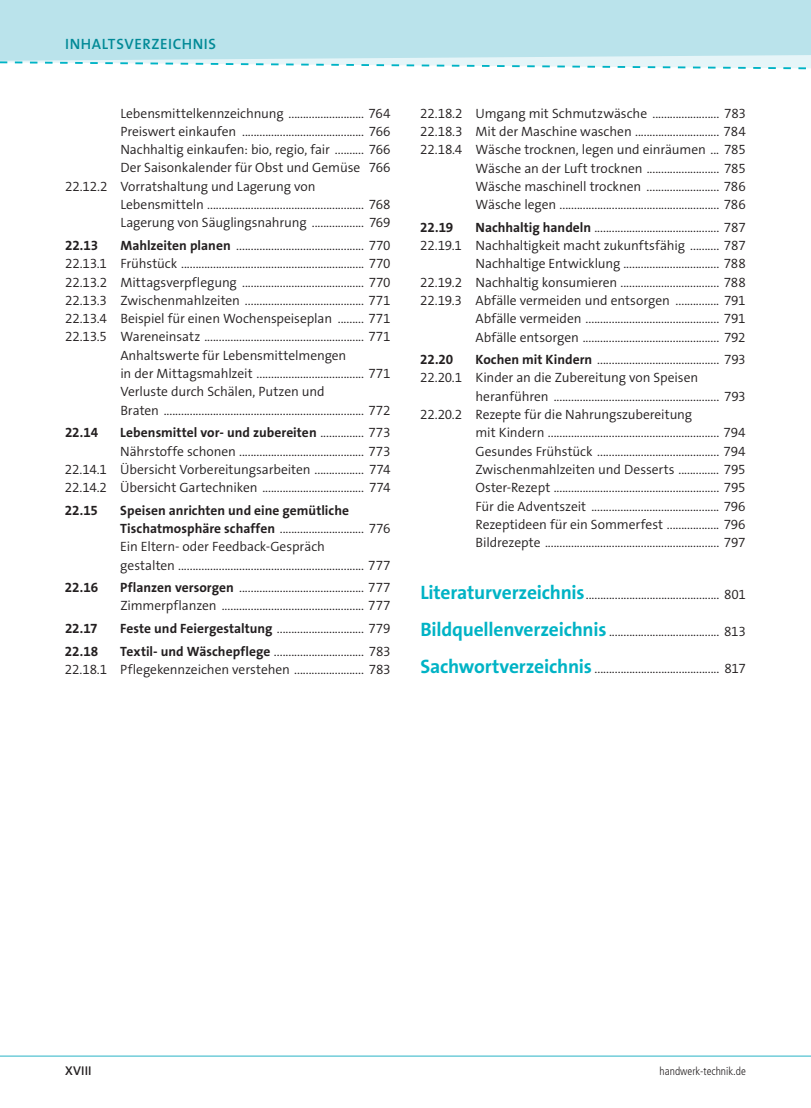
<style>
.page{position:relative;width:811px;height:1108px;background:#fff}
.page>*{position:absolute;margin:0;border:0;box-sizing:border-box;transform-origin:0 0}
.t1{font:600 15px "The Sans Os F";letter-spacing:.04em;color:#008996}
.t2{font:300 13.5px/18.3px "The Sans Os F";letter-spacing:-.005em;color:#231f20;text-align:right}
.t3{font:700 13.5px "The Sans Os F";letter-spacing:-.01em;color:#231f20}
.t4{font:600 12.75px "The Sans Os F";letter-spacing:.01em;color:#231f20}
.t5{font:300 condensed 11.25px "Frutiger LT Std";color:#231f20}
.s1{font-weight:700}
.s2{font-weight:700;font-size:19.5px;color:#00b3c5}
</style>
<div class="page">
<svg style="left:0;top:61px;width:810px;height:9px"></svg>
<svg style="left:0;top:14px;width:810px;height:47px;background:#bce4eb"></svg>
<hr style="left:0;top:1055px;width:810px;height:2px;background:#71cdd9">
<div style="left:0;top:0;width:811px;height:14px;background:#bae3eb"></div>
<p class="t1" style="left:65px;top:34px;width:152px">INHALTSVERZEICHNIS</p>
<p class="t2" style="left:120px;top:104px;width:271px">Lebensmittelkennzeichnung .......................... 764</p>
<p class="t2" style="left:120px;top:122px;width:271px">Preiswert einkaufen .......................................... 766</p>
<p class="t2" style="left:120px;top:141px;width:271px">Nachhaltig einkaufen: bio, regio, fair .......... 766</p>
<p class="t2" style="left:120px;top:159px;width:271px">Der Saisonkalender für Obst und Gemüse 766</p>
<p class="t2" style="left:65px;top:177px;width:252px">22.12.2 Vorratshaltung und Lagerung von</p>
<p class="t2" style="left:120px;top:195px;width:271px">Lebensmitteln ...................................................... 768</p>
<p class="t2" style="left:120px;top:214px;width:271px">Lagerung von Säuglingsnahrung .................. 769</p>
<p class="t3" style="left:65px;top:237px;width:35px">22.13</p>
<p class="t2" style="left:120px;top:236px;width:272px"><span class="s1">Mahlzeiten planen</span> ............................................ 770</p>
<p class="t2" style="left:65px;top:255px;width:327px">22.13.1 Frühstück ............................................................... 770</p>
<p class="t2" style="left:65px;top:273px;width:327px">22.13.2 Mittagsverpflegung .......................................... 770</p>
<p class="t2" style="left:65px;top:291px;width:327px">22.13.3 Zwischenmahlzeiten ......................................... 771</p>
<p class="t2" style="left:65px;top:310px;width:327px">22.13.4 Beispiel für einen Wochenspeiseplan ......... 771</p>
<p class="t2" style="left:65px;top:328px;width:327px">22.13.5 Wareneinsatz ....................................................... 771</p>
<p class="t2" style="left:120px;top:346px;width:227px">Anhaltswerte für Lebensmittelmengen</p>
<p class="t2" style="left:120px;top:364px;width:271px">in der Mittagsmahlzeit ..................................... 771</p>
<p class="t2" style="left:120px;top:383px;width:206px">Verluste durch Schälen, Putzen und</p>
<p class="t2" style="left:120px;top:401px;width:271px">Braten ..................................................................... 772</p>
<p class="t3" style="left:65px;top:424px;width:35px">22.14</p>
<p class="t2" style="left:65px;top:424px;width:327px"><span class="s1">Lebensmittel vor- und zubereiten</span> ............... 773<br>Nährstoffe schonen ........................................... 773<br>22.14.1 Übersicht Vorbereitungsarbeiten ................. 774<br>22.14.2 Übersicht Gartechniken ................................... 774</p>
<p class="t3" style="left:65px;top:501px;width:35px">22.15</p>
<p class="t2" style="left:120px;top:501px;width:271px;text-align:left"><span class="s1">Speisen anrichten und eine gemütliche Tischatmosphäre schaffen</span> ............................. 776<br>Ein Eltern- oder Feedback-Gespräch<br>gestalten ................................................................ 777</p>
<p class="t3" style="left:65px;top:579px;width:35px">22.16</p>
<p class="t2" style="left:120px;top:579px;width:272px;text-align:left"><span class="s1">Pflanzen versorgen</span> ........................................... 777<br>Zimmerpflanzen ................................................. 777</p>
<p class="t3" style="left:65px;top:620px;width:34px">22.17</p>
<p class="t2" style="left:120px;top:619px;width:271px"><span class="s1">Feste und Feiergestaltung</span> .............................. 779</p>
<p class="t3" style="left:65px;top:642px;width:35px">22.18</p>
<p class="t2" style="left:65px;top:642px;width:327px"><span class="s1">Textil- und Wäschepflege</span> ............................... 783<br>22.18.1 Pflegekennzeichen verstehen ........................ 783</p>
<p class="t2" style="left:420px;top:104px;width:327px">22.18.2 Umgang mit Schmutzwäsche ....................... 783<br>22.18.3 Mit der Maschine waschen ............................. 784<br>22.18.4 Wäsche trocknen, legen und einräumen ... 785<br>Wäsche an der Luft trocknen ......................... 785<br>Wäsche maschinell trocknen ......................... 786<br>Wäsche legen ....................................................... 786</p>
<p class="t3" style="left:420px;top:219px;width:35px">22.19</p>
<p class="t2" style="left:420px;top:218px;width:327px"><span class="s1">Nachhaltig handeln</span> ........................................... 787<br>22.19.1 Nachhaltigkeit macht zukunftsfähig .......... 787<br>Nachhaltige Entwicklung ................................. 788<br>22.19.2 Nachhaltig konsumieren .................................. 788<br>22.19.3 Abfälle vermeiden und entsorgen ............... 791<br>Abfälle vermeiden .............................................. 791<br>Abfälle entsorgen ............................................... 792</p>
<p class="t3" style="left:420px;top:351px;width:35px">22.20</p>
<p class="t2" style="left:475px;top:351px;width:272px"><span class="s1">Kochen mit Kindern</span> .......................................... 793</p>
<p class="t2" style="left:420px;top:369px;width:279px">22.20.1 Kinder an die Zubereitung von Speisen</p>
<p class="t2" style="left:475px;top:387px;width:272px">heranführen ......................................................... 793</p>
<p class="t2" style="left:420px;top:406px;width:273px">22.20.2 Rezepte für die Nahrungszubereitung</p>
<p class="t2" style="left:475px;top:424px;width:271px">mit Kindern ........................................................... 794</p>
<p class="t2" style="left:475px;top:442px;width:271px">Gesundes Frühstück .......................................... 794</p>
<p class="t2" style="left:475px;top:460px;width:271px">Zwischenmahlzeiten und Desserts .............. 795</p>
<p class="t2" style="left:475px;top:479px;width:271px">Oster-Rezept ......................................................... 795</p>
<p class="t2" style="left:475px;top:497px;width:271px">Für die Adventszeit ............................................ 796</p>
<p class="t2" style="left:475px;top:515px;width:271px">Rezeptideen für ein Sommerfest .................. 796</p>
<p class="t2" style="left:475px;top:534px;width:272px">Bildrezepte ............................................................ 797</p>
<p class="t2" style="left:420px;top:585px;width:327px"><span class="s2">Literaturverzeichnis</span>.............................................. 801</p>
<p class="t2" style="left:420px;top:622px;width:327px"><span class="s2">Bildquellenverzeichnis</span> ...................................... 813</p>
<p class="t2" style="left:420px;top:659px;width:327px"><span class="s2">Sachwortverzeichnis</span> ........................................... 817</p>
<p class="t4" style="left:65px;top:1063px;width:28px">XVIII</p>
<p class="t5" style="left:659px;top:1065px;width:88px">handwerk-technik.de</p>
</div>
